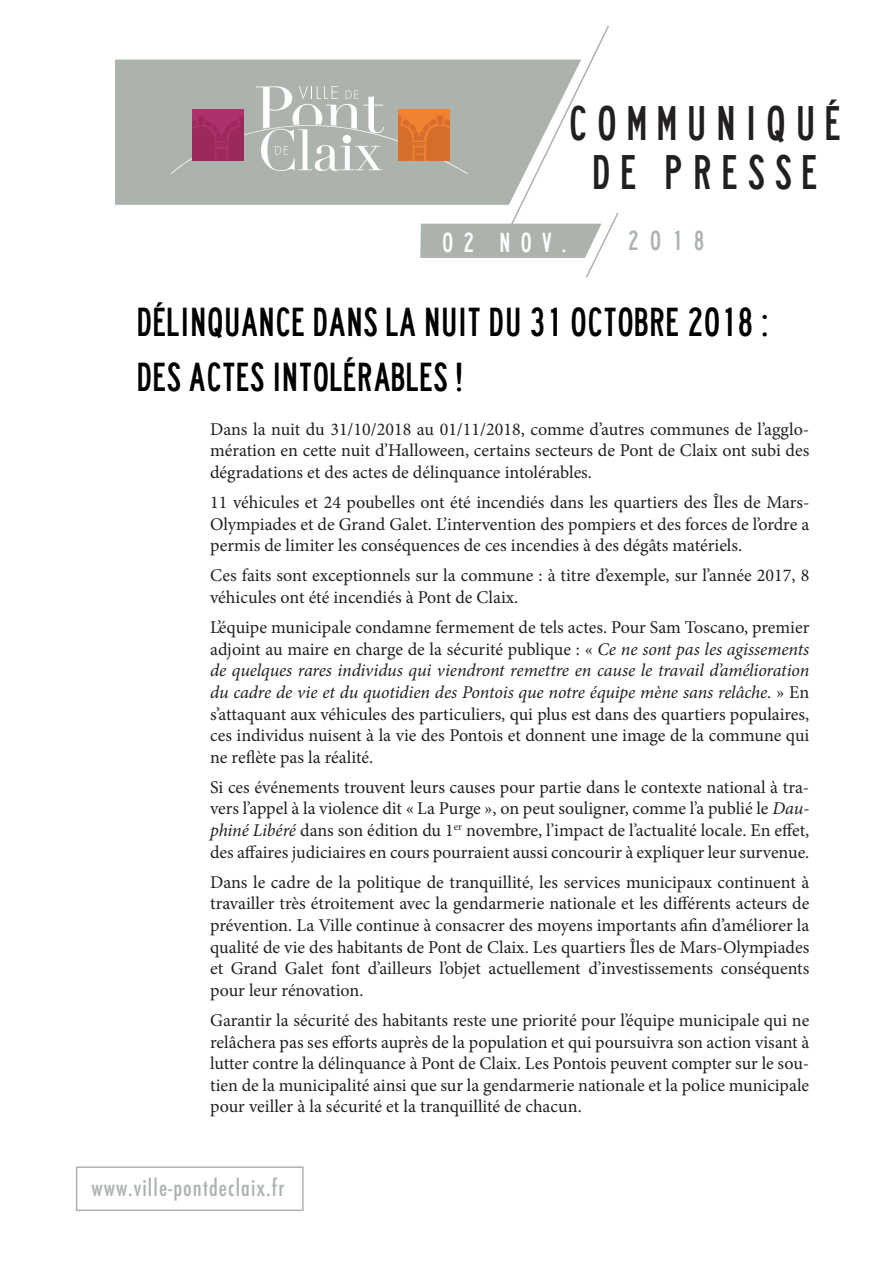
<style>
.page{position:relative;width:893px;height:1263px;background:#fff}
.page>*{position:absolute;margin:0;border:0;box-sizing:border-box;transform-origin:0 0}
.t1{font:45px "lanea";letter-spacing:.2em;color:#231f20}
.t2{font:37.5px "lanea";color:#000}
.t3{font:25.5px "lanea";color:#fff}
.t4{font:25.5px "lanea";color:#acb3ad}
.t5{font:500 condensed 22.2px "Futura";letter-spacing:.05em;color:#acb3ad}
.t6{font:18px/21.6px "Minion Pro";color:#231f20;text-align:justify}
.s1{font-style:italic}
</style>
<div class="page">
<div style="left:33px;top:60px;width:612px;height:145px;background:#acb3ad;border-radius:43px"></div>
<div style="left:24px;top:24px;width:91px;height:209px;background:#fff"></div>
<div style="left:620px;top:64px;width:25px;height:137px;background:#fff"></div>
<svg style="left:171px;top:25px;width:449px;height:253px"></svg>
<div style="left:76px;top:1166px;width:228px;height:45px;border:2px solid #acb3ad"></div>
<p class="t1" style="left:568px;top:96px;width:274px">COMMUNIQUÉ</p>
<p class="t1" style="left:592px;top:145px;width:227px">DE PRESSE</p>
<p class="t3" style="left:442px;top:227px;width:126px">02 NOV.</p>
<p class="t4" style="left:628px;top:225px;width:79px">2O18</p>
<p class="t2" style="left:136px;top:300px;width:634px">DÉLINQUANCE DANS LA NUIT DU 31 OCTOBRE 2018 :</p>
<p class="t2" style="left:136px;top:354px;width:328px">DES ACTES INTOLÉRABLES !</p>
<p class="t6" style="left:210px;top:418px;width:601px">Dans la nuit du 31/10/2018 au 01/11/2018, comme d’autres communes de l’agglo&shy;mération en cette nuit d’Halloween, certains secteurs de Pont de Claix ont subi des dégradations et des actes de délinquance intolérables.</p>
<p class="t6" style="left:210px;top:492px;width:601px">11 véhicules et 24 poubelles ont été incendiés dans les quartiers des Îles de Mars-Olympiades et de Grand Galet. L’intervention des pompiers et des forces de l’ordre a permis de limiter les conséquences de ces incendies à des dégâts matériels.</p>
<p class="t6" style="left:210px;top:565px;width:601px">Ces faits sont exceptionnels sur la commune : à titre d’exemple, sur l’année 2017, 8 véhicules ont été incendiés à Pont de Claix.</p>
<p class="t6" style="left:210px;top:617px;width:601px">L’équipe municipale condamne fermement de tels actes. Pour Sam Toscano, premier adjoint au maire en charge de la sécurité publique : « <span class="s1">Ce ne sont pas les agissements de quelques rares individus qui viendront remettre en cause le travail d’amélioration du cadre de vie et du quotidien des Pontois que notre équipe mène sans relâche.</span> » En s’attaquant aux véhicules des particuliers, qui plus est dans des quartiers populaires, ces individus nuisent à la vie des Pontois et donnent une image de la commune qui ne reflète pas la réalité.</p>
<p class="t6" style="left:210px;top:776px;width:601px">Si ces événements trouvent leurs causes pour partie dans le contexte national à tra&shy;vers l’appel à la violence dit « La Purge », on peut souligner, comme l’a publié le <span class="s1">Dau&shy;phiné Libéré</span> dans son édition du 1<sup>er</sup> novembre, l’impact de l’actualité locale. En effet, des affaires judiciaires en cours pourraient aussi concourir à expliquer leur survenue.</p>
<p class="t6" style="left:210px;top:871px;width:601px">Dans le cadre de la politique de tranquillité, les services municipaux continuent à travailler très étroitement avec la gendarmerie nationale et les différents acteurs de prévention. La Ville continue à consacrer des moyens importants afin d’améliorer la qualité de vie des habitants de Pont de Claix. Les quartiers Îles de Mars-Olympiades et Grand Galet font d’ailleurs l’objet actuellement d’investissements conséquents pour leur rénovation.</p>
<p class="t6" style="left:210px;top:1009px;width:601px">Garantir la sécurité des habitants reste une priorité pour l’équipe municipale qui ne relâchera pas ses efforts auprès de la population et qui poursuivra son action visant à lutter contre la délinquance à Pont de Claix. Les Pontois peuvent compter sur le sou&shy;tien de la municipalité ainsi que sur la gendarmerie nationale et la police municipale pour veiller à la sécurité et la tranquillité de chacun.</p>
<p class="t5" style="left:91px;top:1174px;width:194px">www.ville-pontdeclaix.fr</p>
</div>
